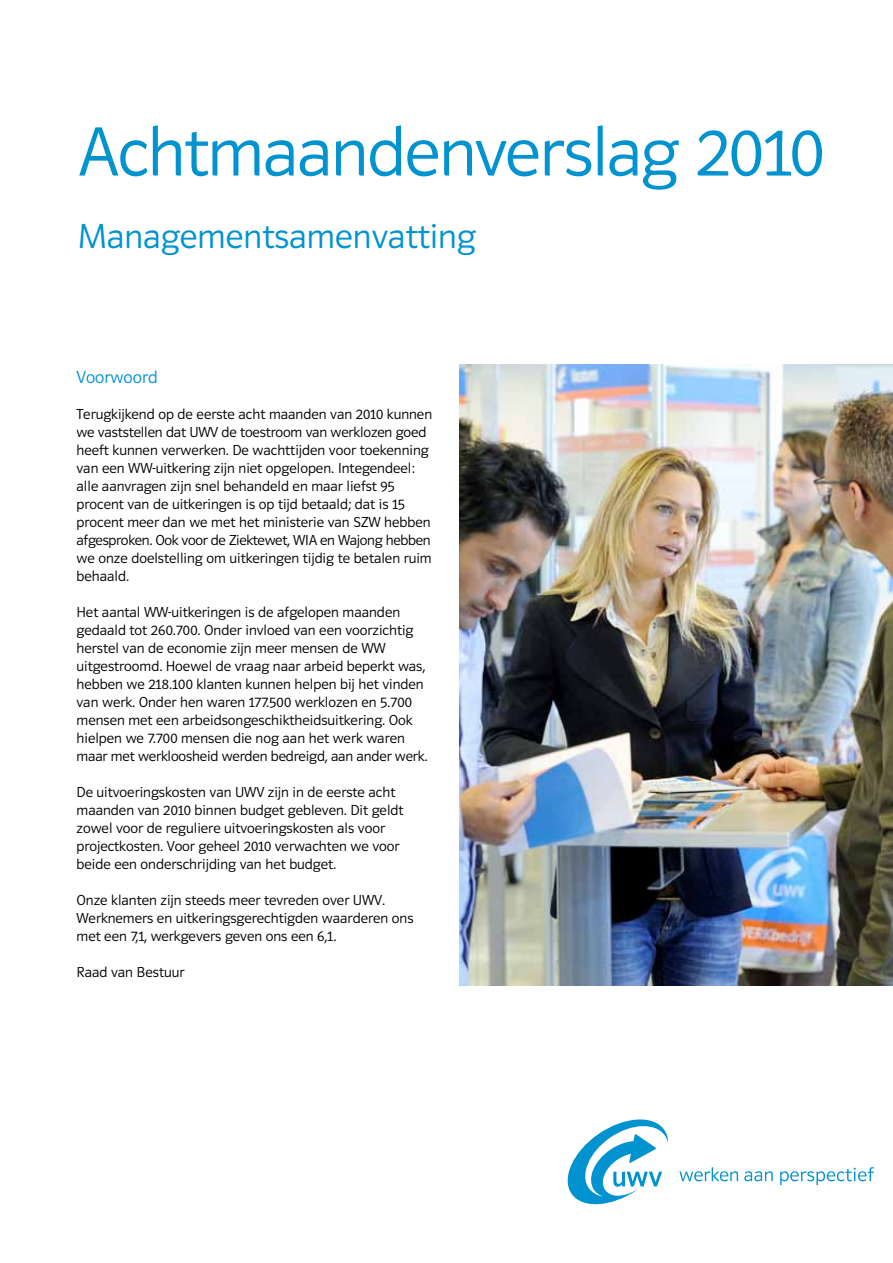
<style>
.page{position:relative;width:893px;height:1263px;background:#fff}
.page>*{position:absolute;margin:0;border:0;box-sizing:border-box;transform-origin:0 0}
.t1{font:300 72px "UWV Sans 2010";letter-spacing:-.015em;color:#0093d0}
.t2{font:300 36px "UWV Sans 2010";color:#0093d0}
.t3{font:300 18px "UWV Sans 2010";color:#0093d0}
.t4{font:300 15px/18px "UWV Sans 2010";color:#000}
</style>
<div class="page">
<svg style="left:567px;top:1119px;width:101px;height:86px"></svg>
<svg style="left:679px;top:1167px;width:59px;height:14px"></svg>
<svg style="left:744px;top:1171px;width:29px;height:10px"></svg>
<svg style="left:780px;top:1167px;width:94px;height:18px"></svg>
<img style="left:459px;top:364px;width:434px;height:622px">
<h1 class="t1" style="left:78px;top:114px;width:747px">Achtmaandenverslag 2010</h1>
<h2 class="t2" style="left:78px;top:217px;width:400px">Managementsamenvatting</h2>
<p class="t3" style="left:77px;top:367px;width:83px">Voorwoord</p>
<p class="t4" style="left:77px;top:405px;width:357px">Terugkijkend op de eerste acht maanden van 2010 kunnen we vaststellen dat UWV de toestroom van werklozen goed heeft kunnen verwerken. De wachttijden voor toekenning van een WW-uitkering zijn niet opgelopen. Integendeel: alle aanvragen zijn snel behandeld en maar liefst 95 procent van de uitkeringen is op tijd betaald; dat is 15 procent meer dan we met het ministerie van SZW hebben afgesproken. Ook voor de Ziektewet, WIA en Wajong hebben we onze doelstelling om uitkeringen tijdig te betalen ruim behaald.</p>
<p class="t4" style="left:77px;top:603px;width:352px">Het aantal WW-uitkeringen is de afgelopen maanden gedaald tot 260.700. Onder invloed van een voorzichtig herstel van de economie zijn meer mensen de WW uitgestroomd. Hoewel de vraag naar arbeid beperkt was, hebben we 218.100 klanten kunnen helpen bij het vinden van werk. Onder hen waren 177.500 werklozen en 5.700 mensen met een arbeidsongeschiktheidsuitkering. Ook hielpen we 7.700 mensen die nog aan het werk waren maar met werkloosheid werden bedreigd, aan ander werk.</p>
<p class="t4" style="left:77px;top:783px;width:328px">De uitvoeringskosten van UWV zijn in de eerste acht maanden van 2010 binnen budget gebleven. Dit geldt zowel voor de reguliere uitvoeringskosten als voor projectkosten. Voor geheel 2010 verwachten we voor beide een onderschrijding van het budget.</p>
<p class="t4" style="left:77px;top:891px;width:339px">Onze klanten zijn steeds meer tevreden over UWV.<br>Werknemers en uitkeringsgerechtigden waarderen ons met een 7,1, werkgevers geven ons een 6,1.</p>
<p class="t4" style="left:77px;top:963px;width:109px">Raad van Bestuur</p>
</div>
